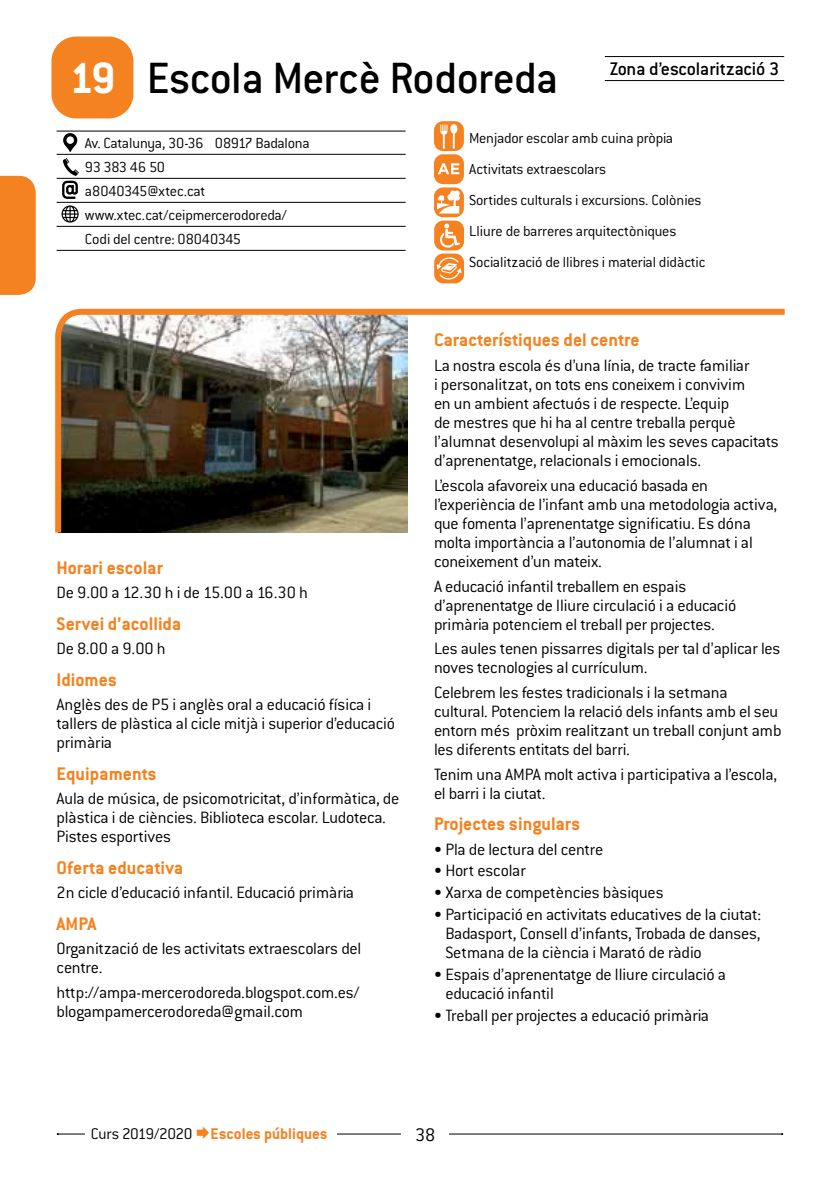
<style>
.page{position:relative;width:840px;height:1191px;background:#fff}
.page>*{position:absolute;margin:0;border:0;box-sizing:border-box;transform-origin:0 0}
.t1{font:500 48px "Conduit ITC";letter-spacing:-.015em;color:#000}
.t2{font:700 20px "Conduit ITC";color:#f58220}
.t3{font:500 20px "Conduit ITC";letter-spacing:-.01em;color:#000}
.t4{font:300 20px "Conduit ITC";color:#000}
.t5{font:300 18px/19px "Conduit ITC";letter-spacing:-.015em;color:#000}
.t6{font:700 17px "Conduit ITC";color:#f58220}
.t7{font:300 16px/31px "Conduit ITC";letter-spacing:-.01em;color:#000}
.s1{font-weight:700;color:#fff}
.s2{font-weight:300;color:#000}
</style>
<div class="page">
<div style="left:0;top:176px;width:36px;height:119px;background:#f58220"></div>
<div style="left:51px;top:37px;width:82px;height:81px;background:#f58220;border-radius:25px"></div>
<hr style="left:57px;top:131px;width:348px;height:1px;background:#000">
<svg style="left:63px;top:133px;width:14px;height:19px"></svg>
<svg style="left:62px;top:158px;width:17px;height:41px"></svg>
<svg style="left:61px;top:205px;width:18px;height:18px"></svg>
<hr style="left:58px;top:1133px;width:723px;height:1px;background:#000">
<div style="left:401px;top:1125px;width:47px;height:25px;background:#fff"></div>
<hr style="left:57px;top:154px;width:348px;height:1px;background:#000">
<hr style="left:57px;top:178px;width:348px;height:1px;background:#000">
<hr style="left:57px;top:202px;width:348px;height:1px;background:#000">
<hr style="left:57px;top:226px;width:348px;height:1px;background:#000">
<hr style="left:57px;top:250px;width:348px;height:1px;background:#000">
<hr style="left:604px;top:56px;width:179px;height:1px;background:#000">
<hr style="left:604px;top:80px;width:179px;height:1px;background:#000">
<svg style="left:55px;top:308px;width:730px;height:225px"></svg>
<svg style="left:434px;top:121px;width:30px;height:162px"></svg>
<div style="left:85px;top:1125px;width:252px;height:22px;background:#fff"></div>
<h1 class="t1" style="left:70px;top:51px;width:490px"><span class="s1">19</span> Escola Mercè Rodoreda</h1>
<p class="t3" style="left:609px;top:57px;width:171px">Zona d’escolarització 3</p>
<p class="t7" style="left:85px;top:131px;width:226px;line-height:24px">Av. Catalunya, 30-36 08917 Badalona<br>93 383 46 50<br>a8040345@xtec.cat www.xtec.cat/ceipmercerodoreda/<br>Codi del centre: 08040345</p>
<p class="t2" style="left:57px;top:555px;width:108px">Horari escolar</p>
<p class="t5" style="left:57px;top:583px;width:252px">De 9.00 a 12.30 h i de 15.00 a 16.30 h</p>
<p class="t2" style="left:57px;top:611px;width:126px">Servei d’acollida</p>
<p class="t5" style="left:57px;top:639px;width:110px">De 8.00 a 9.00 h</p>
<p class="t2" style="left:57px;top:667px;width:62px">Idiomes</p>
<p class="t5" style="left:57px;top:695px;width:340px">Anglès des de P5 i anglès oral a educació física i tallers de plàstica al cicle mitjà i superior d’educació primària</p>
<p class="t2" style="left:57px;top:761px;width:102px">Equipaments</p>
<p class="t5" style="left:57px;top:789px;width:344px">Aula de música, de psicomotricitat, d’informàtica, de plàstica i de ciències. Biblioteca escolar. Ludoteca.<br>Pistes esportives</p>
<p class="t2" style="left:57px;top:855px;width:128px">Oferta educativa</p>
<p class="t5" style="left:57px;top:883px;width:299px">2n cicle d’educació infantil. Educació primària</p>
<p class="t2" style="left:57px;top:911px;width:41px">AMPA</p>
<p class="t5" style="left:57px;top:939px;width:306px">Organització de les activitats extraescolars del centre.</p>
<p class="t5" style="left:57px;top:983px;width:304px">http://ampa-mercerodoreda.blogspot.com.es/ blogampamercerodoreda@gmail.com</p>
<p class="t7" style="left:469px;top:123px;width:238px">Menjador escolar amb cuina pròpia Activitats extraescolars<br>Sortides culturals i excursions. Colònies Lliure de barreres arquitectòniques Socialització de llibres i material didàctic</p>
<p class="t2" style="left:434px;top:328px;width:207px">Característiques del centre</p>
<p class="t5" style="left:434px;top:356px;width:346px">La nostra escola és d’una línia, de tracte familiar<br>i personalitzat, on tots ens coneixem i convivim<br>en un ambient afectuós i de respecte. L’equip<br>de mestres que hi ha al centre treballa perquè l’alumnat desenvolupi al màxim les seves capacitats d’aprenentatge, relacionals i emocionals.</p>
<p class="t5" style="left:434px;top:476px;width:344px">L’escola afavoreix una educació basada en l’experiència de l’infant amb una metodologia activa, que fomenta l’aprenentatge significatiu. Es dóna molta importància a l’autonomia de l’alumnat i al coneixement d’un mateix.</p>
<p class="t5" style="left:434px;top:576px;width:304px">A educació infantil treballem en espais d’aprenentatge de lliure circulació i a educació primària potenciem el treball per projectes.</p>
<p class="t5" style="left:434px;top:639px;width:348px">Les aules tenen pissarres digitals per tal d’aplicar les noves tecnologies al currículum.</p>
<p class="t5" style="left:434px;top:683px;width:349px">Celebrem les festes tradicionals i la setmana cultural. Potenciem la relació dels infants amb el seu entorn més pròxim realitzant un treball conjunt amb les diferents entitats del barri.</p>
<p class="t5" style="left:434px;top:764px;width:344px">Tenim una AMPA molt activa i participativa a l’escola, el barri i la ciutat.</p>
<p class="t2" style="left:434px;top:812px;width:148px">Projectes singulars</p>
<p class="t5" style="left:434px;top:839px;width:171px">• Pla de lectura del centre</p>
<p class="t5" style="left:434px;top:861px;width:93px">• Hort escolar</p>
<p class="t5" style="left:434px;top:883px;width:231px">• Xarxa de competències bàsiques</p>
<p class="t5" style="left:445px;top:905px;width:317px;text-align:justify;text-indent:-11px">• Participació en activitats educatives de la ciutat:<br>Badasport, Consell d’infants, Trobada de danses, Setmana de la ciència i Marató de ràdio</p>
<p class="t5" style="left:445px;top:965px;width:282px;text-indent:-11px">• Espais d’aprenentatge de lliure circulació a educació infantil</p>
<p class="t5" style="left:434px;top:1005px;width:276px">• Treball per projectes a educació primària</p>
<p class="t6" style="left:91px;top:1123px;width:238px"><span class="s2">Curs 2019/2020</span> Escoles públiques</p>
<p class="t4" style="left:415px;top:1123px;width:22px">38</p>
</div>
